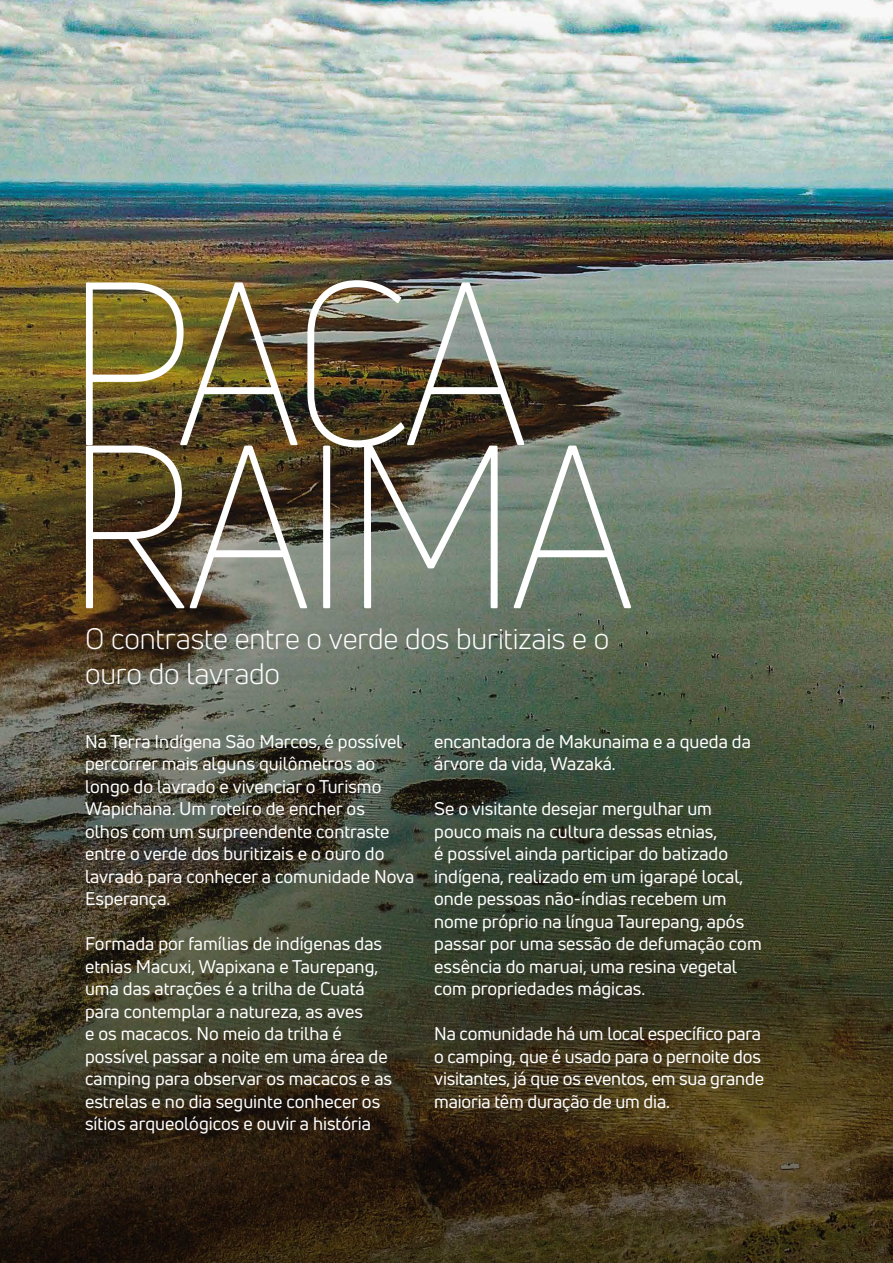
<style>
.page{position:relative;width:893px;height:1263px;background:#fff}
.page>*{position:absolute;margin:0;border:0;box-sizing:border-box;transform-origin:0 0}
.t1{font:300 227.4px/163.1px "Uni Neue";letter-spacing:-.03em;color:#fff;scale:.91 1}
.t2{font:28.95px/34.8px "Uni Neue";letter-spacing:-.005em;color:#fff}
.t3{font:18px/22.5px "Uni Neue";color:#fff}
</style>
<div class="page">
<img style="left:0;top:0;width:893px;height:1263px">
<h1 class="t1" style="left:66px;top:280px;width:625px">PACA<br>RAIMA</h1>
<h2 class="t2" style="left:85px;top:621px;width:526px">O contraste entre o verde dos buritizais e o ouro do lavrado</h2>
<p class="t3" style="left:85px;top:730px;width:331px">Na Terra Indígena São Marcos, é possível percorrer mais alguns quilômetros ao longo do lavrado e vivenciar o Turismo Wapichana. Um roteiro de encher os<br>olhos com um surpreendente contraste entre o verde dos buritizais e o ouro do lavrado para conhecer a comunidade Nova Esperança.</p>
<p class="t3" style="left:85px;top:932px;width:309px">Formada por famílias de indígenas das etnias Macuxi, Wapixana e Taurepang, uma das atrações é a trilha de Cuatá para contemplar a natureza, as aves<br>e os macacos. No meio da trilha é possível passar a noite em uma área de camping para observar os macacos e as estrelas e no dia seguinte conhecer os sítios arqueológicos e ouvir a história</p>
<p class="t3" style="left:434px;top:730px;width:318px">encantadora de Makunaima e a queda da árvore da vida, Wazaká.</p>
<p class="t3" style="left:434px;top:797px;width:329px">Se o visitante desejar mergulhar um pouco mais na cultura dessas etnias,<br>é possível ainda participar do batizado indígena, realizado em um igarapé local, onde pessoas não-índias recebem um nome próprio na língua Taurepang, após passar por uma sessão de defumação com essência do maruai, uma resina vegetal com propriedades mágicas.</p>
<p class="t3" style="left:434px;top:1022px;width:331px">Na comunidade há um local específico para o camping, que é usado para o pernoite dos visitantes, já que os eventos, em sua grande maioria têm duração de um dia.</p>
</div>
